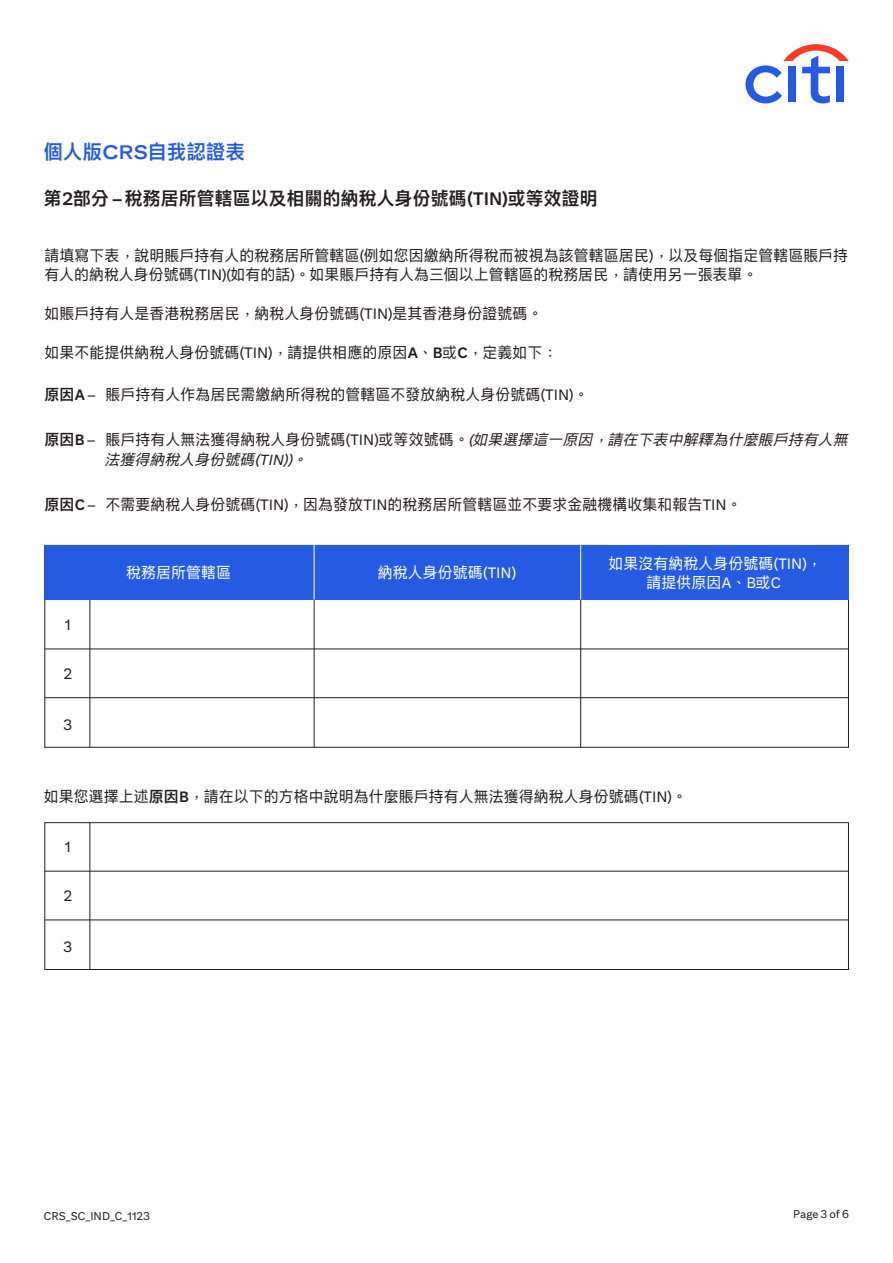
<style>
.page{position:relative;width:893px;height:1263px;background:#fff}
.page>*{position:absolute;margin:0;border:0;box-sizing:border-box;transform-origin:0 0}
.t1{font:700 19.5px "Citi Sans TC Text";color:#255be3}
.t2{font:700 18px "Citi Sans TC Text";color:#221e1f}
.t3{font:15px/19.5px "Citi Sans TC Text";color:#221e1f}
.t4{font:15px/19.5px "Citi Sans TC Text";color:#fff;text-align:center}
.t5{font:15px "Citi Sans Text";color:#221e1f}
.t6{font:italic 14.7px "Citi Sans TC Text";color:#221e1f}
.t7{font:11.25px "Citi Sans Text";color:#221e1f}
.s1{font-family:"Citi Sans Display"}
.s2{font-family:"Citi Sans Text"}
.s3{font-family:"Citi Sans Text";font-weight:700}
.s4{font-weight:700}
.s5{font-weight:700;font-style:normal;font-size:15px}
.s6{font-family:"Citi Sans Text";font-weight:700;font-style:normal;font-size:15px}
.s7{font-family:"Citi Sans Text";font-style:normal;font-size:15px}
.s8{font-style:normal;font-size:15px}
</style>
<div class="page">
<hr style="left:89px;top:598px;width:1px;height:149px;background:#221e1f">
<hr style="left:45px;top:648px;width:804px;height:1px;background:#221e1f">
<hr style="left:45px;top:697px;width:804px;height:1px;background:#221e1f">
<hr style="left:89px;top:823px;width:1px;height:146px;background:#221e1f">
<div style="left:44px;top:822px;width:805px;height:148px;border:1px solid #221e1f"></div>
<hr style="left:45px;top:871px;width:804px;height:1px;background:#221e1f">
<hr style="left:45px;top:919px;width:804px;height:1px;background:#221e1f">
<div style="left:44px;top:545px;width:805px;height:55px;background:#255be3"></div>
<hr style="left:580px;top:544px;width:1px;height:56px;background:#fff">
<hr style="left:580px;top:600px;width:1px;height:147px;background:#221e1f">
<hr style="left:314px;top:544px;width:1px;height:56px;background:#fff">
<hr style="left:314px;top:600px;width:1px;height:147px;background:#221e1f">
<svg style="left:745px;top:44px;width:104px;height:59px"></svg>
<div style="left:836px;top:67px;width:8px;height:35px;background:#255be3"></div>
<h1 class="t1" style="left:44px;top:138px;width:203px">個人版<span class="s1">CRS</span>自我認證表</h1>
<p class="t2" style="left:44px;top:185px;width:556px">第<span class="s2">2</span>部分 <span class="s2">–</span> 稅務居所管轄區以及相關的納稅人身份號碼<span class="s2">(TIN)</span>或等效證明</p>
<p class="t3" style="left:45px;top:245px;width:805px">請填寫下表，說明賬戶持有人的稅務居所管轄區<span class="s2">(</span>例如您因繳納所得稅而被視為該管轄區居民<span class="s2">)</span>，以及每個指定管轄區賬戶持有人的納稅人身份號碼<span class="s2">(TIN)(</span>如有的話<span class="s2">)</span>。如果賬戶持有人為三個以上管轄區的稅務居民，請使用另一張表單。</p>
<p class="t3" style="left:45px;top:303px;width:499px">如賬戶持有人是香港稅務居民，納稅人身份號碼<span class="s2">(TIN)</span>是其香港身份證號碼。</p>
<p class="t3" style="left:45px;top:342px;width:515px">如果不能提供納稅人身份號碼<span class="s2">(TIN)</span>，請提供相應的原因<span class="s3">A</span>、<span class="s3">B</span>或<span class="s3">C</span>，定義如下：</p>
<p class="t3" style="left:45px;top:384px;width:545px"><span class="s4">原因</span><span class="s3">A</span> <span class="s2">–</span> 賬戶持有人作為居民需繳納所得稅的管轄區不發放納稅人身份號碼<span class="s2">(TIN)</span>。</p>
<p class="t6" style="left:45px;top:429px;width:809px"><span class="s5">原因</span><span class="s6">B</span> <span class="s7">–</span> <span class="s8">賬戶持有人無法獲得納稅人身份號碼</span><span class="s7">(TIN)</span><span class="s8">或等效號碼。</span><span class="s2">(</span>如果選擇這一原因，請在下表中解釋為什麼賬戶持有人無</p>
<p class="t6" style="left:105px;top:449px;width:208px">法獲得納稅人身份號碼<span class="s2">(TIN))</span>。</p>
<p class="t3" style="left:45px;top:494px;width:698px"><span class="s4">原因</span><span class="s3">C</span> <span class="s2">–</span> 不需要納稅人身份號碼<span class="s2">(TIN)</span>，因為發放<span class="s2">TIN</span>的稅務居所管轄區並不要求金融機構收集和報告<span class="s2">TIN</span>。</p>
<p class="t5" style="left:65px;top:616px;width:7px">1</p>
<p class="t5" style="left:63px;top:665px;width:10px">2</p>
<p class="t5" style="left:63px;top:715px;width:11px">3</p>
<p class="t4" style="left:126px;top:562px;width:107px">稅務居所管轄區</p>
<p class="t4" style="left:378px;top:562px;width:139px">納稅人身份號碼<span class="s2">(TIN)</span></p>
<p class="t4" style="left:609px;top:553px;width:214px">如果沒有納稅人身份號碼<span class="s2">(TIN)</span>，請提供原因<span class="s2">A</span>、<span class="s2">B</span>或<span class="s2">C</span></p>
<p class="t3" style="left:44px;top:786px;width:644px">如果您選擇上述<span class="s4">原因</span><span class="s3">B</span>，請在以下的方格中說明為什麼賬戶持有人無法獲得納稅人身份號碼<span class="s2">(TIN)</span>。</p>
<p class="t5" style="left:65px;top:838px;width:7px">1</p>
<p class="t5" style="left:63px;top:887px;width:10px">2</p>
<p class="t5" style="left:63px;top:938px;width:11px">3</p>
<p class="t7" style="left:44px;top:1209px;width:107px">CRS_SC_IND_C_1123</p>
<p class="t7" style="left:793px;top:1207px;width:57px">Page 3 of 6</p>
</div>
